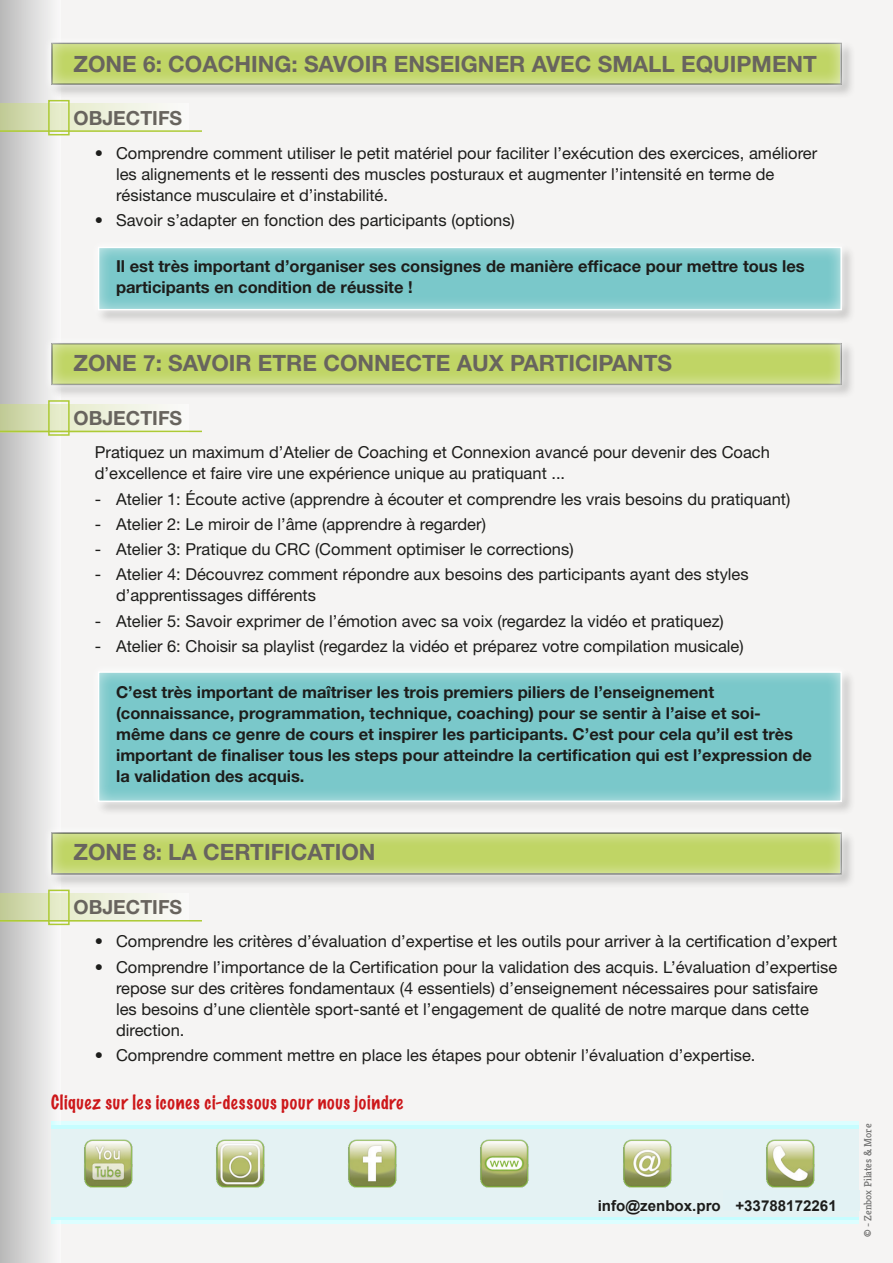
<style>
.page{position:relative;width:893px;height:1263px;background:#f5f4f3}
.page>*{position:absolute;margin:0;border:0;box-sizing:border-box;transform-origin:0 0}
.t1{font:700 22.5px "Helvetica Neue";color:#68645e}
.t2{font:700 19.5px "Helvetica Neue";color:#68645e}
.t3{font:100 18px "Marker Felt";letter-spacing:.04em;color:#cd171a}
.t4{font:16.5px/21px "Helvetica Neue";color:#1d1d1b}
.t5{font:700 16.5px/21px "Helvetica Neue";color:#1d1d1b}
.t6{font:700 15px "Arial";color:#1d1d1b}
.t7{font:10.5px "Kreon";color:#70706f}
</style>
<div class="page">
<div style="left:0;top:0;width:61px;height:1263px;background:linear-gradient(to right,#b9b9b9,#fafafa)"></div>
<div style="left:49px;top:341px;width:807px;height:58px;background:#eeedec"></div>
<div style="left:43px;top:335px;width:807px;height:58px;background:linear-gradient(to bottom,#f1f1f0,#dbdad9)"></div>
<div style="left:50px;top:342px;width:792px;height:45px;background:#fff;opacity:.75"></div>
<div style="left:49px;top:40px;width:807px;height:59px;background:#eeedec"></div>
<div style="left:43px;top:35px;width:807px;height:58px;background:linear-gradient(to bottom,#f2f1f1,#dad9d8)"></div>
<div style="left:50px;top:42px;width:792px;height:45px;background:#fff;opacity:.75"></div>
<div style="left:49px;top:830px;width:807px;height:59px;background:#1d1d1b;opacity:.24"></div>
<div style="left:43px;top:824px;width:807px;height:58px;background:linear-gradient(to bottom,#f3f2f2,#d9d9d8)"></div>
<div style="left:50px;top:831px;width:792px;height:45px;background:#fff;opacity:.75"></div>
<div style="left:96px;top:669px;width:760px;height:147px;background:#eeedec"></div>
<svg style="left:96px;top:669px;width:753px;height:141px;fill:#dadad8"></svg>
<div style="left:97px;top:670px;width:745px;height:134px;background:#fff;opacity:.75"></div>
<div style="left:96px;top:244px;width:760px;height:80px;background:#ebeae9"></div>
<svg style="left:96px;top:244px;width:753px;height:74px;fill:#dad9d8"></svg>
<div style="left:97px;top:246px;width:745px;height:67px;background:#fff;opacity:.75"></div>
<svg style="left:0;top:404px;width:188px;height:27px"></svg>
<div style="left:0;top:104px;width:188px;height:28px;background:linear-gradient(to right,#ced8a5,#fff)"></div>
<div style="left:0;top:893px;width:188px;height:28px;background:linear-gradient(to right,#ced8a5,#fff)"></div>
<hr style="left:0;top:431px;width:202px;height:1px;background:#adca35">
<hr style="left:0;top:130px;width:202px;height:2px;background:#adca35">
<hr style="left:0;top:920px;width:202px;height:1px;background:#adca35">
<div style="left:48px;top:400px;width:22px;height:36px;border:2px solid #adca35"></div>
<div style="left:48px;top:100px;width:22px;height:35px;border:2px solid #adca35"></div>
<div style="left:48px;top:890px;width:22px;height:35px;border:2px solid #adca35"></div>
<div style="left:51px;top:1125px;width:808px;height:95px;background:#e4f2f3"></div>
<img style="left:623px;top:1139px;width:49px;height:49px">
<img style="left:480px;top:1139px;width:49px;height:49px">
<img style="left:348px;top:1139px;width:49px;height:49px">
<img style="left:215px;top:1139px;width:50px;height:49px">
<img style="left:83px;top:1139px;width:50px;height:49px">
<img style="left:766px;top:1139px;width:49px;height:49px">
<svg style="left:51px;top:1121px;width:808px;height:8px;background:#d1fdff"></svg>
<svg style="left:51px;top:1217px;width:808px;height:6px;background:#d1fdff"></svg>
<div style="left:723px;top:1190px;width:137px;height:21px;background:#e2f2f4"></div>
<h1 class="t1" style="left:74px;top:50px;width:745px">ZONE 6: COACHING: SAVOIR ENSEIGNER AVEC SMALL EQUIPMENT</h1>
<p class="t2" style="left:74px;top:106px;width:110px">OBJECTIFS</p>
<p class="t4" style="left:116px;top:142px;width:703px;text-indent:-21px">• Comprendre comment utiliser le petit matériel pour faciliter l’exécution des exercices, améliorer les alignements et le ressenti des muscles posturaux et augmenter l’intensité en terme de résistance musculaire et d’instabilité.</p>
<p class="t4" style="left:95px;top:209px;width:422px">• Savoir s’adapter en fonction des participants (options)</p>
<p class="t5" style="left:116px;top:256px;width:690px">Il est très important d’organiser ses consignes de manière efficace pour mettre tous les participants en condition de réussite !</p>
<h1 class="t1" style="left:74px;top:349px;width:600px">ZONE 7: SAVOIR ETRE CONNECTE AUX PARTICIPANTS</h1>
<p class="t2" style="left:74px;top:405px;width:110px">OBJECTIFS</p>
<p class="t4" style="left:95px;top:442px;width:677px">Pratiquez un maximum d’Atelier de Coaching et Connexion avancé pour devenir des Coach d’excellence et faire vire une expérience unique au pratiquant ...</p>
<p class="t4" style="left:95px;top:488px;width:697px">- Atelier 1: Écoute active (apprendre à écouter et comprendre les vrais besoins du pratiquant)</p>
<p class="t4" style="left:95px;top:513px;width:393px">- Atelier 2: Le miroir de l’âme (apprendre à regarder)</p>
<p class="t4" style="left:95px;top:538px;width:480px">- Atelier 3: Pratique du CRC (Comment optimiser le corrections)</p>
<p class="t4" style="left:116px;top:564px;width:634px;text-indent:-21px">- Atelier 4: Découvrez comment répondre aux besoins des participants ayant des styles d’apprentissages différents</p>
<p class="t4" style="left:95px;top:610px;width:631px">- Atelier 5: Savoir exprimer de l’émotion avec sa voix (regardez la vidéo et pratiquez)</p>
<p class="t4" style="left:95px;top:635px;width:650px">- Atelier 6: Choisir sa playlist (regardez la vidéo et préparez votre compilation musicale)</p>
<p class="t5" style="left:116px;top:681px;width:697px">C’est très important de maîtriser les trois premiers piliers de l’enseignement (connaissance, programmation, technique, coaching) pour se sentir à l’aise et soi&shy;même dans ce genre de cours et inspirer les participants. C’est pour cela qu’il est très important de finaliser tous les steps pour atteindre la certification qui est l’expression de la validation des acquis.</p>
<h1 class="t1" style="left:74px;top:838px;width:304px">ZONE 8: LA CERTIFICATION</h1>
<p class="t2" style="left:74px;top:894px;width:110px">OBJECTIFS</p>
<p class="t4" style="left:95px;top:931px;width:744px">• Comprendre les critères d’évaluation d’expertise et les outils pour arriver à la certification d’expert</p>
<p class="t4" style="left:116px;top:956px;width:723px;text-indent:-21px">• Comprendre l’importance de la Certification pour la validation des acquis. L’évaluation d’expertise repose sur des critères fondamentaux (4 essentiels) d’enseignement nécessaires pour satisfaire les besoins d’une clientèle sport-santé et l’engagement de qualité de notre marque dans cette direction.</p>
<p class="t4" style="left:95px;top:1044px;width:662px">• Comprendre comment mettre en place les étapes pour obtenir l’évaluation d’expertise.</p>
<p class="t3" style="left:51px;top:1088px;width:353px">Cliquez sur les icones ci-dessous pour nous joindre</p>
<p class="t6" style="left:598px;top:1195px;width:241px">info@zenbox.pro +33788172261</p>
<p class="t7" style="left:861px;top:1237px;width:115px;rotate:-90deg">© - Zenbox Pilates &amp; More</p>
</div>
